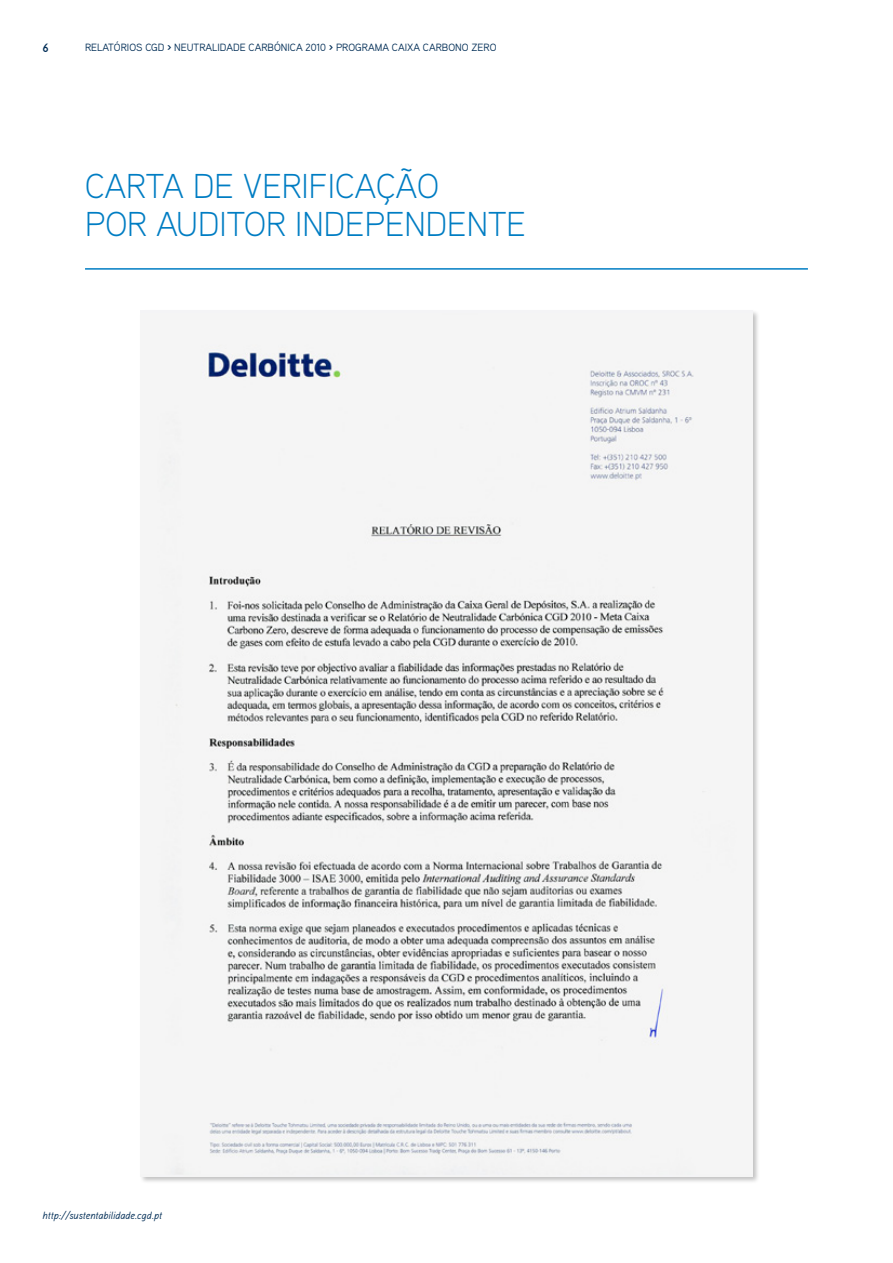
<style>
.page{position:relative;width:893px;height:1263px;background:#fff}
.page>*{position:absolute;margin:0;border:0;box-sizing:border-box;transform-origin:0 0}
.t1{font:300 34.5px/37.5px "Aaux";color:#007dc3}
.t2{font:700 12px "Aaux";color:#002d56}
.t3{font:10.5px "Aaux";color:#002d56}
.t4{font:italic 10.5px "Aaux";color:#002d56}
.s1{font-family:"Stainless";font-weight:700}
</style>
<div class="page">
<hr style="left:85px;top:268px;width:723px;height:2px;background:#007dc3">
<div style="left:139px;top:309px;width:621px;height:875px;background:#000;opacity:.25"></div>
<img style="left:140px;top:310px;width:613px;height:866px">
<p class="t2" style="left:43px;top:40px;width:8px">6</p>
<p class="t3" style="left:85px;top:41px;width:413px">RELATÓRIOS CGD <span class="s1">&gt;</span> NEUTRALIDADE CARBÓNICA 2010 <span class="s1">&gt;</span> PROGRAMA CAIXA CARBONO ZERO</p>
<h1 class="t1" style="left:85px;top:166px;width:442px">CARTA DE VERIFICAÇÃO<br>POR AUDITOR INDEPENDENTE</h1>
<p class="t4" style="left:43px;top:1209px;width:121px">http://sustentabilidade.cgd.pt</p>
</div>
